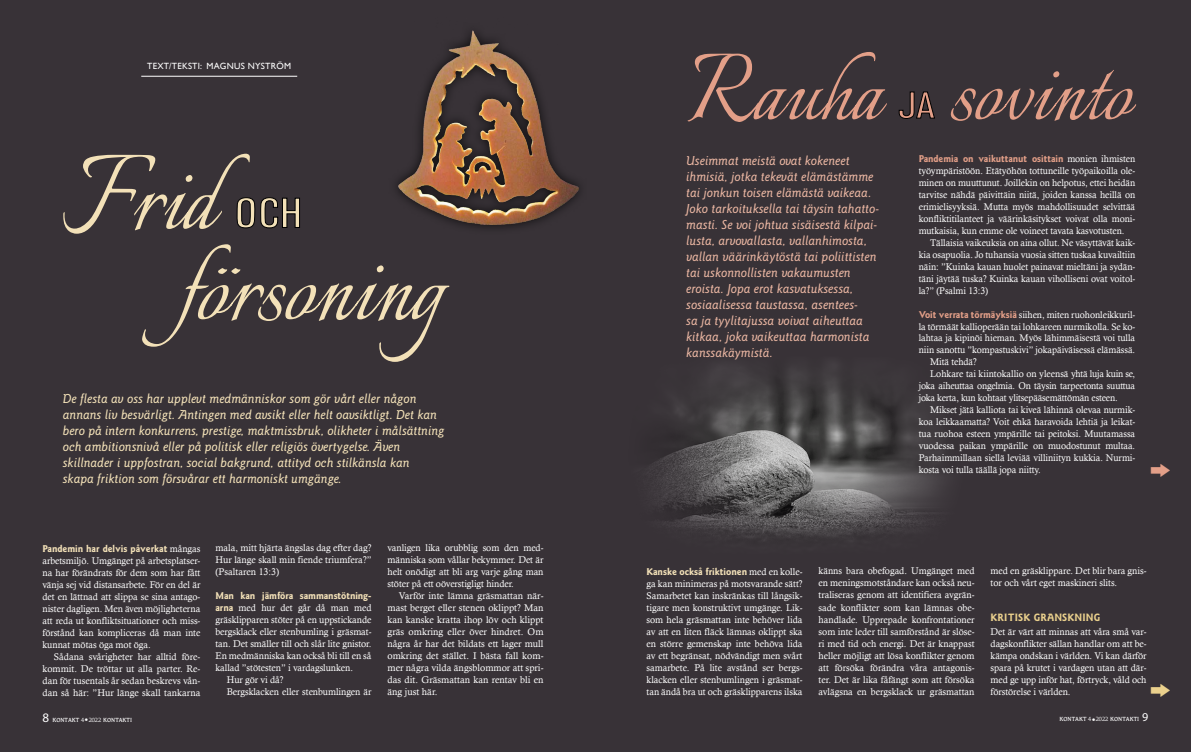
<style>
.page{position:relative;width:1191px;height:752px;background:#fff}
.page>*{position:absolute;margin:0;border:0;box-sizing:border-box;transform-origin:0 0}
.t1{font:italic 500 13px/16px "AT Goudy Sans";color:#eab6a2}
.t2{font:italic 500 13px/16px "AT Goudy Sans";color:#f3e1b8}
.t3{font:700 10.7px "AT Goudy Sans";letter-spacing:.02em;color:#ebd18d;scale:.91 1}
.t4{font:700 9.9px "AT Goudy Sans";letter-spacing:-.005em;color:#f3e1b8;scale:.96 1}
.t5{font:700 9.9px "AT Goudy Sans";letter-spacing:-.005em;color:#e39f88;scale:.95 1}
.t6{font:9.7px/12px "Calisto";letter-spacing:-.005em;color:#fff;text-align:justify}
.t7{font:9.6px/11.5px "Calisto";letter-spacing:-.005em;color:#fff;text-align:justify}
.t8{font:9px "Gill Sans";letter-spacing:.02em;color:#fff}
.t9{font:8px "Martti";color:#fff;scale:.95 1}
.s1{font-family:"Calisto";font-weight:400;font-size:9.7px;color:#fff}
.s2{font-family:"AT Goudy Sans";font-weight:700;font-size:9.9px;color:#f3e1b8}
.s3{font-family:"AT Goudy Sans";font-weight:700;font-size:9.9px;color:#e39f88}
.s4{font-family:"Myriad Pro";font-size:13px}
.s5{font-size:5.6px}
.s6{font-family:"Myriad Pro";font-size:12px}
</style>
<div class="page">
<div style="left:0;top:0;width:1191px;height:751px;background:#383237"></div>
<img style="left:650px;top:363px;width:295px;height:178px">
<hr style="left:141px;top:76px;width:156px;height:1px;background:#fff">
<img style="left:398px;top:30px;width:180px;height:195px">
<svg style="left:142px;top:244px;width:307px;height:117px"></svg>
<svg style="left:63px;top:154px;width:237px;height:79px"></svg>
<svg style="left:950px;top:70px;width:186px;height:51px"></svg>
<svg style="left:898px;top:91px;width:37px;height:28px"></svg>
<svg style="left:687px;top:52px;width:200px;height:70px"></svg>
<p class="t8" style="left:147px;top:60px;width:145px">TEXT/TEKSTI: MAGNUS NYSTRÖM</p>
<p class="t2" style="left:63px;top:390px;width:383px">De flesta av oss har upplevt medmänniskor som gör vårt eller någon annans liv besvärligt. Antingen med avsikt eller helt oavsiktligt. Det kan bero på intern konkurrens, prestige, maktmissbruk, olikheter i målsättning och ambitionsnivå eller på politisk eller religiös övertygelse. Även skillnader i uppfostran, social bakgrund, attityd och stilkänsla kan<br>skapa friktion som försvårar ett harmoniskt umgänge.</p>
<p class="t4" style="left:43px;top:541px;width:166px">Pandemin har delvis påverkat <span class="s1">mångas</span></p>
<p class="t6" style="left:43px;top:554px;width:159px">arbetsmiljö. Umgänget på arbetsplatser&shy;na har förändrats för dem som har fått vänja sej vid distansarbete. För en del är det en lättnad att slippa se sina antago&shy;nister dagligen. Men även möjligheterna att reda ut konfliktsituationer och miss&shy;förstånd kan kompliceras då man inte kunnat mötas öga mot öga.</p>
<p class="t6" style="left:43px;top:650px;width:159px;text-indent:11px">Sådana svårigheter har alltid före&shy;kommit. De tröttar ut alla parter. Re&shy;dan för tusentals år sedan beskrevs vån&shy;dan så här: ”Hur länge skall tankarna</p>
<p class="t6" style="left:215px;top:541px;width:157px">mala, mitt hjärta ängslas dag efter dag?<br>Hur länge skall min fiende triumfera?” (Psaltaren 13:3)</p>
<p class="t4" style="left:215px;top:589px;width:164px">Man kan jämföra sammanstötning-</p>
<p class="t6" style="left:215px;top:601px;width:157px"><span class="s2">arna</span> med hur det går då man med</p>
<p class="t6" style="left:215px;top:613px;width:157px">gräsklipparen stöter på en uppstickande</p>
<p class="t6" style="left:215px;top:625px;width:157px">bergsklack eller stenbumling i gräsmat-</p>
<p class="t6" style="left:215px;top:637px;width:157px">tan. Det smäller till och slår lite gnistor.</p>
<p class="t6" style="left:215px;top:649px;width:157px">En medmänniska kan också bli till en så</p>
<p class="t6" style="left:215px;top:661px;width:139px">kallad ”stötesten” i vardagslunken.</p>
<p class="t6" style="left:227px;top:673px;width:58px">Hur gör vi då?</p>
<p class="t6" style="left:227px;top:685px;width:146px">Bergsklacken eller stenbumlingen är</p>
<p class="t6" style="left:387px;top:541px;width:157px">vanligen lika orubblig som den med&shy;människa som vållar bekymmer. Det är helt onödigt att bli arg varje gång man stöter på ett oöverstigligt hinder.</p>
<p class="t6" style="left:387px;top:589px;width:157px;text-indent:11px">Varför inte lämna gräsmattan när&shy;mast berget eller stenen oklippt? Man kan kanske kratta ihop löv och klippt gräs omkring eller över hindret. Om några år har det bildats ett lager mull omkring det stället. I bästa fall kom&shy;mer några vilda ängsblommor att spri&shy;das dit. Gräsmattan kan rentav bli en äng just här.</p>
<p class="t1" style="left:686px;top:152px;width:194px">Useimmat meistä ovat kokeneet ihmisiä, jotka tekevät elämästämme tai jonkun toisen elämästä vaikeaa.<br>Joko tarkoituksella tai täysin tahatto&shy;masti. Se voi johtua sisäisestä kilpai&shy;lusta, arvovallasta, vallanhimosta, vallan väärinkäytöstä tai poliittisten tai uskonnollisten vakaumusten eroista. Jopa erot kasvatuksessa, sosiaalisessa taustassa, asentees-<br>sa ja tyylitajussa voivat aiheuttaa kitkaa, joka vaikeuttaa harmonista kanssakäymistä.</p>
<p class="t5" style="left:918px;top:152px;width:229px">Pandemia on vaikuttanut osittain <span class="s1">monien ihmisten</span></p>
<p class="t6" style="left:918px;top:165px;width:218px">työympäristöön. Etätyöhön tottuneille työpaikoilla ole&shy;minen on muuttunut. Joillekin on helpotus, ettei heidän tarvitse nähdä päivittäin niitä, joiden kanssa heillä on erimielisyyksiä. Mutta myös mahdollisuudet selvittää konfliktitilanteet ja väärinkäsitykset voivat olla moni&shy;mutkaisia, kun emme ole voineet tavata kasvotusten.</p>
<p class="t6" style="left:918px;top:237px;width:218px;text-indent:11px">Tällaisia vaikeuksia on aina ollut. Ne väsyttävät kaik&shy;kia osapuolia. Jo tuhansia vuosia sitten tuskaa kuvailtiin näin: ”Kuinka kauan huolet painavat mieltäni ja sydän&shy;täni jäytää tuska? Kuinka kauan viholliseni ovat voitol&shy;la?” (Psalmi 13:3)</p>
<p class="t7" style="left:918px;top:309px;width:218px"><span class="s3">Voit verrata törmäyksiä</span> siihen, miten ruohonleikkuril&shy;la törmäät kallioperään tai lohkareen nurmikolla. Se ko&shy;lahtaa ja kipinöi hieman. Myös lähimmäisestä voi tulla niin sanottu ”kompastuskivi” jokapäiväisessä elämässä.</p>
<p class="t6" style="left:930px;top:355px;width:48px">Mitä tehdä?</p>
<p class="t6" style="left:930px;top:367px;width:207px">Lohkare tai kiintokallio on yleensä yhtä luja kuin se,</p>
<p class="t6" style="left:918px;top:379px;width:218px">joka aiheuttaa ongelmia. On täysin tarpeetonta suuttua</p>
<p class="t6" style="left:918px;top:391px;width:200px">joka kerta, kun kohtaat ylitsepääsemättömän esteen.</p>
<p class="t6" style="left:930px;top:403px;width:207px">Mikset jätä kalliota tai kiveä lähinnä olevaa nurmik-</p>
<p class="t6" style="left:918px;top:415px;width:218px">koa leikkaamatta? Voit ehkä haravoida lehtiä ja leikat-</p>
<p class="t6" style="left:918px;top:427px;width:218px">tua ruohoa esteen ympärille tai peitoksi. Muutamassa</p>
<p class="t6" style="left:918px;top:439px;width:218px">vuodessa paikan ympärille on muodostunut multaa.</p>
<p class="t6" style="left:918px;top:451px;width:218px">Parhaimmillaan siellä leviää villiniityn kukkia. Nurmi-</p>
<p class="t6" style="left:918px;top:463px;width:124px">kosta voi tulla täällä jopa niitty.</p>
<p class="t4" style="left:646px;top:565px;width:164px">Kanske också friktionen <span class="s1">med en kolle-</span></p>
<p class="t6" style="left:646px;top:577px;width:157px">ga kan minimeras på motsvarande sätt?<br>Samarbetet kan inskränkas till långsik&shy;tigare men konstruktivt umgänge. Lik&shy;som hela gräsmattan inte behöver lida av att en liten fläck lämnas oklippt ska en större gemenskap inte behöva lida av ett begränsat, nödvändigt men svårt samarbete. På lite avstånd ser bergs&shy;klacken eller stenbumlingen i gräsmat&shy;tan ändå bra ut och gräsklipparens ilska</p>
<p class="t6" style="left:818px;top:564px;width:157px">känns bara obefogad. Umgänget med en meningsmotståndare kan också neu&shy;traliseras genom att identifiera avgrän&shy;sade konflikter som kan lämnas obe&shy;handlade. Upprepade konfrontationer som inte leder till samförstånd är slöse&shy;ri med tid och energi. Det är knappast heller möjligt att lösa konflikter genom att försöka förändra våra antagonis&shy;ter. Det är lika fåfängt som att försöka avlägsna en bergsklack ur gräsmattan</p>
<p class="t6" style="left:990px;top:564px;width:157px">med en gräsklippare. Det blir bara gnis&shy;tor och vårt eget maskineri slits.</p>
<p class="t3" style="left:990px;top:609px;width:122px">KRITISK GRANSKNING</p>
<p class="t6" style="left:990px;top:624px;width:157px">Det är värt att minnas att våra små var&shy;dagskonflikter sällan handlar om att be&shy;kämpa ondskan i världen. Vi kan därför spara på krutet i vardagen utan att där&shy;med ge upp inför hat, förtryck, våld och förstörelse i världen.</p>
<p class="t9" style="left:43px;top:713px;width:96px"><span class="s4">8</span> Kontakt <span class="s5">4 2022</span> Kontakti</p>
<p class="t9" style="left:1059px;top:713px;width:95px">Kontakt <span class="s5">4 2022</span> Kontakti <span class="s6">9</span></p>
</div>
